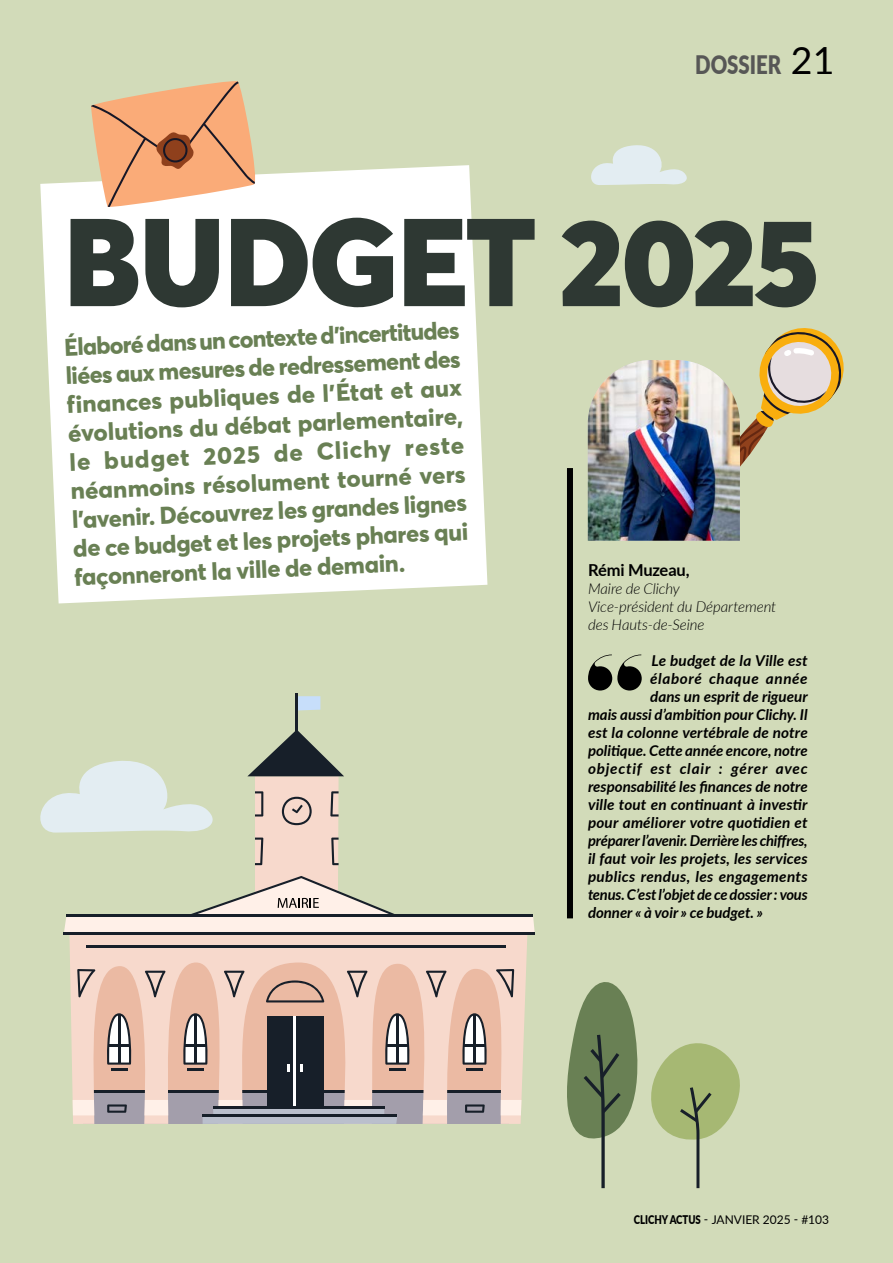
<style>
.page{position:relative;width:893px;height:1263px;background:#d2dbb9}
.page>*{position:absolute;margin:0;border:0;box-sizing:border-box;transform-origin:0 0}
.t1{font:900 122.7px "Averta";letter-spacing:-.015em;color:#2e3833}
.t2{font:900 25.5px "Lato";color:#575756;scale:.8 1}
.t3{font:800 24px/28.8px "Averta";color:#698054;text-align:justify}
.t4{font:700 16.5px "Lato";letter-spacing:-.01em;color:#000}
.t5{font:italic 700 15px "Lato";color:#000}
.t6{font:italic 300 15px/18px "Lato";letter-spacing:-.005em;color:#000}
.t7{font:italic 700 15px "Lato";letter-spacing:.02em;color:#000}
.t8{font:italic 700 15px "Lato";letter-spacing:.05em;color:#000}
.t9{font:italic 700 15px "Lato";letter-spacing:.035em;color:#000}
.t10{font:12px "Lato";color:#000}
.s1{font-weight:400;font-size:37.5px;color:#000}
.s2{font-weight:900}
</style>
<div class="page">
<svg style="left:40px;top:165px;width:447px;height:438px;background:#fbfcfa"></svg>
<svg style="left:588px;top:654px;width:54px;height:36px"></svg>
<div style="left:567px;top:468px;width:6px;height:450px;background:#000"></div>
<svg style="left:591px;top:145px;width:96px;height:40px"></svg>
<svg style="left:91px;top:81px;width:169px;height:128px;background:#e8b189"></svg>
<svg style="left:740px;top:328px;width:104px;height:139px"></svg>
<img style="left:588px;top:360px;width:152px;height:181px">
<svg style="left:298px;top:696px;width:22px;height:14px"></svg>
<hr style="left:296px;top:693px;width:2px;height:43px;background:#171f29">
<svg style="left:69px;top:935px;width:458px;height:189px;background:#d4b7ac"></svg>
<svg style="left:73px;top:1100px;width:21px;height:15px"></svg>
<svg style="left:144px;top:1100px;width:24px;height:15px"></svg>
<svg style="left:501px;top:1100px;width:20px;height:15px"></svg>
<svg style="left:423px;top:1100px;width:24px;height:15px"></svg>
<hr style="left:64px;top:933px;width:471px;height:2px;background:#171f29">
<hr style="left:86px;top:946px;width:420px;height:2px;background:#171f29">
<svg style="left:77px;top:969px;width:18px;height:28px"></svg>
<svg style="left:145px;top:971px;width:20px;height:26px"></svg>
<svg style="left:224px;top:971px;width:21px;height:26px"></svg>
<svg style="left:496px;top:969px;width:18px;height:28px"></svg>
<svg style="left:426px;top:971px;width:21px;height:26px"></svg>
<svg style="left:347px;top:971px;width:20px;height:26px"></svg>
<svg style="left:203px;top:1100px;width:194px;height:24px;background:#a5a6b1"></svg>
<hr style="left:213px;top:1106px;width:171px;height:3px;background:#171f29">
<hr style="left:203px;top:1115px;width:194px;height:2px;background:#171f29">
<svg style="left:40px;top:729px;width:495px;height:205px"></svg>
<svg style="left:567px;top:982px;width:173px;height:206px"></svg>
<h2 class="t2" style="left:695px;top:46px;width:176px">DOSSIER <span class="s1">21</span></h2>
<h1 class="t1" style="left:64px;top:183px;width:757px">BUDGET 2025</h1>
<h3 class="t3" style="left:62px;top:334px;width:398px;rotate:-3deg">Élaboré dans un contexte d’incertitudes liées aux mesures de redressement des finances publiques de l’État et aux évolutions du débat parlementaire, le budget 2025 de Clichy reste néanmoins résolument tourné vers</h3>
<h3 class="t3" style="left:71px;top:503px;width:397px;rotate:-2deg">l’avenir. Découvrez les grandes lignes de ce budget et les projets phares qui façonneront la ville de demain.</h3>
<p class="t4" style="left:588px;top:558px;width:103px">Rémi Muzeau,</p>
<p class="t6" style="left:588px;top:579px;width:190px">Maire de Clichy<br>Vice-président du Département des Hauts-de-Seine</p>
<p class="t5" style="left:651px;top:650px;width:158px">Le budget de la Ville est</p>
<p class="t9" style="left:650px;top:668px;width:159px">élaboré chaque année</p>
<p class="t5" style="left:650px;top:686px;width:159px">dans un esprit de rigueur</p>
<p class="t5" style="left:588px;top:704px;width:221px">mais aussi d’ambition pour Clichy. Il</p>
<p class="t5" style="left:588px;top:722px;width:221px">est la colonne vertébrale de notre</p>
<p class="t5" style="left:588px;top:740px;width:221px">politique. Cette année encore, notre</p>
<p class="t8" style="left:588px;top:758px;width:221px">objectif est clair : gérer avec</p>
<p class="t5" style="left:588px;top:776px;width:221px">responsabilité les finances de notre</p>
<p class="t5" style="left:588px;top:794px;width:221px">ville tout en continuant à investir</p>
<p class="t5" style="left:588px;top:812px;width:221px">pour améliorer votre quotidien et</p>
<p class="t5" style="left:588px;top:830px;width:221px">préparer l’avenir. Derrière les chiffres,</p>
<p class="t5" style="left:588px;top:848px;width:221px">il faut voir les projets, les services</p>
<p class="t7" style="left:588px;top:866px;width:221px">publics rendus, les engagements</p>
<p class="t5" style="left:588px;top:884px;width:221px">tenus. C’est l’objet de ce dossier : vous</p>
<p class="t5" style="left:588px;top:902px;width:176px">donner « à voir » ce budget. »</p>
<p class="t10" style="left:634px;top:1211px;width:197px"><span class="s2">CLICHY ACTUS</span> - JANVIER 2025 - #103</p>
</div>
